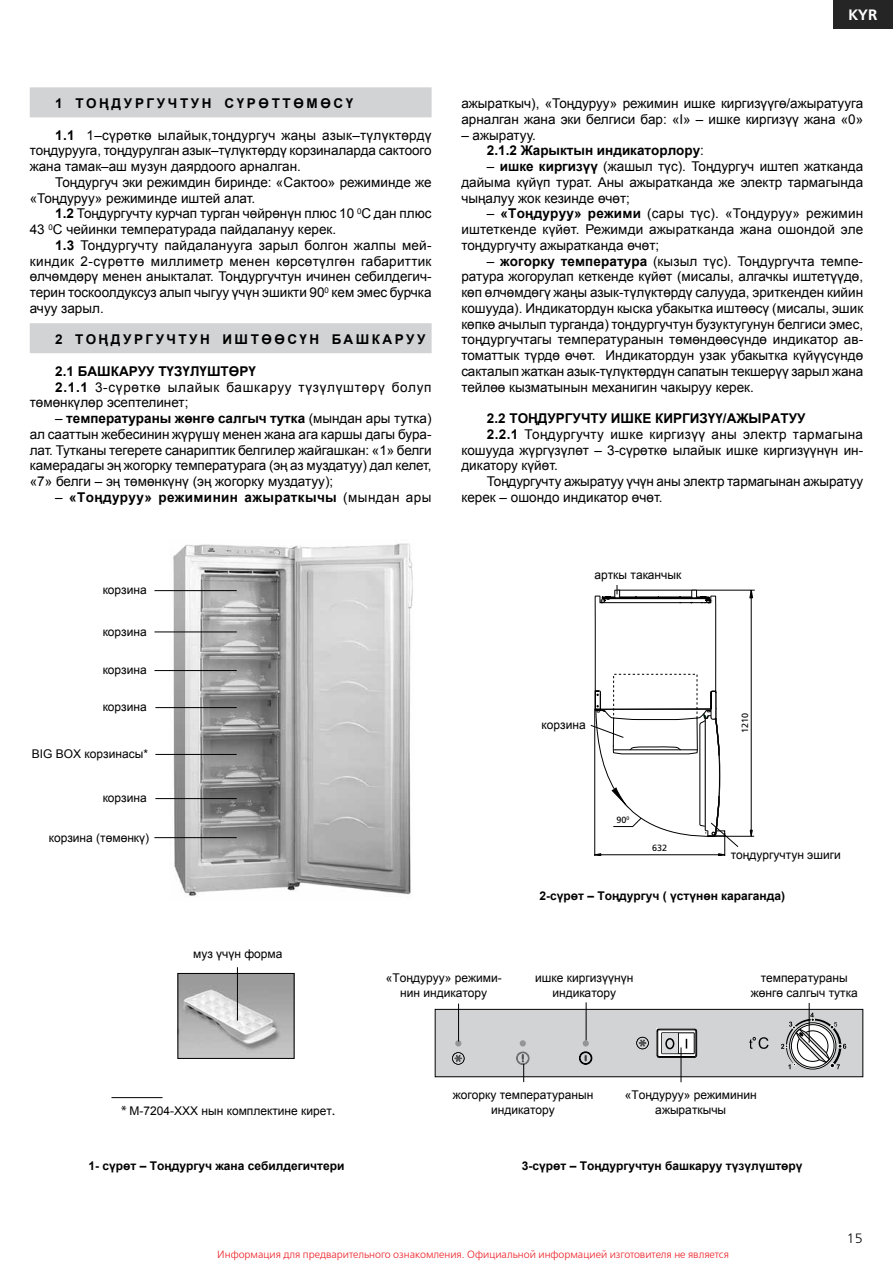
<style>
.page{position:relative;width:893px;height:1263px;background:#fff}
.page>*{position:absolute;margin:0;border:0;box-sizing:border-box;transform-origin:0 0}
.t1{font:15px "Free Set Demi Bold C";color:#fff}
.t2{font:13.5px/15.8px "Arial";color:#000;text-align:justify}
.t3{font:700 13.5px/15.8px "Arial";color:#000}
.t4{font:13.5px "Arial";letter-spacing:.025em;color:#000}
.t5{font:13.5px "Arial";letter-spacing:.05em;color:#000}
.t6{font:700 13.5px "Arial";letter-spacing:.03em;color:#000}
.t7{font:700 13.5px "Arial";letter-spacing:.195em;color:#000}
.t8{font:13.5px "Free Set Light C";color:#000}
.t9{font:12px/14.4px "Arial";color:#000;text-align:center}
.t10{font:700 12px "Arial";color:#000}
.t11{font:10.5px "Free Set Light C";color:#ed1d24}
.t12{font:9px "Free Set C";color:#000}
.s1{font-weight:700}
.s2{font-weight:400}
.s3{font-family:"Myriad Pro";font-size:13.5px}
</style>
<div class="page">
<div style="left:833px;top:0;width:60px;height:29px;background:#252525"></div>
<hr style="left:111px;top:1097px;width:51px;height:1px;background:#000">
<div style="left:30px;top:87px;width:402px;height:30px;background:#d1d3d4"></div>
<div style="left:30px;top:323px;width:402px;height:30px;background:#d1d3d4"></div>
<img style="left:170px;top:543px;width:243px;height:353px">
<hr style="left:155px;top:707px;width:82px;height:1px;background:#000">
<hr style="left:155px;top:754px;width:82px;height:1px;background:#000">
<hr style="left:155px;top:798px;width:82px;height:1px;background:#000">
<hr style="left:154px;top:670px;width:83px;height:1px;background:#000">
<hr style="left:154px;top:837px;width:83px;height:1px;background:#000">
<hr style="left:154px;top:631px;width:83px;height:1px;background:#000">
<hr style="left:154px;top:590px;width:83px;height:1px;background:#000">
<div style="left:435px;top:1009px;width:428px;height:68px;background:#d1d3d4"></div>
<svg style="left:579px;top:1052px;width:13px;height:12px"></svg>
<svg style="left:452px;top:1052px;width:12px;height:12px"></svg>
<svg style="left:520px;top:1040px;width:6px;height:6px"></svg>
<svg style="left:583px;top:1040px;width:6px;height:6px"></svg>
<svg style="left:455px;top:1040px;width:6px;height:6px"></svg>
<svg style="left:656px;top:1028px;width:41px;height:30px"></svg>
<div style="left:662px;top:1033px;width:16px;height:20px;background:#dcddde"></div>
<div style="left:665px;top:1038px;width:9px;height:11px;border:2px solid #000;border-radius:50%"></div>
<svg style="left:781px;top:1013px;width:65px;height:56px"></svg>
<svg style="left:749px;top:1037px;width:20px;height:12px"></svg>
<svg style="left:636px;top:1037px;width:13px;height:12px"></svg>
<div style="left:435px;top:1009px;width:428px;height:68px;border:1px solid #000"></div>
<hr style="left:809px;top:1003px;width:1px;height:40px;background:#000">
<hr style="left:681px;top:1047px;width:1px;height:35px;background:#000">
<hr style="left:586px;top:1002px;width:1px;height:38px;background:#000">
<svg style="left:516px;top:1052px;width:13px;height:30px"></svg>
<hr style="left:458px;top:1003px;width:1px;height:38px;background:#000">
<img style="left:180px;top:975px;width:112px;height:82px">
<div style="left:178px;top:973px;width:116px;height:86px;border:1px solid #000"></div>
<hr style="left:237px;top:967px;width:1px;height:53px;background:#000">
<hr style="left:714px;top:836px;width:40px;height:1px;background:#000">
<hr style="left:618px;top:590px;width:137px;height:1px;background:#000">
<svg style="left:590px;top:585px;width:163px;height:271px"></svg>
<p class="t1" style="left:849px;top:6px;width:30px">KYR</p>
<p class="t7" style="left:55px;top:94px;width:300px">1 ТОҢДУРГУЧТУН СҮРӨТТӨМӨСҮ</p>
<p class="t2" style="left:30px;top:127px;width:403px;text-indent:26px"><span class="s1">1.1</span> 1–сүрөткө ылайык,тоңдургуч жаңы азык–түлүктөрдү тоңдурууга, тоңдурулган азык–түлүктөрдү корзиналарда сактоого жана тамак–аш музун даярдоого арналган.</p>
<p class="t2" style="left:30px;top:174px;width:403px;text-indent:26px">Тоңдургуч эки режимдин биринде: «Сактоо» режиминде же «Тоңдуруу» режиминде иштей алат.</p>
<p class="t2" style="left:30px;top:206px;width:403px;text-indent:26px"><span class="s1">1.2</span> Тоңдургучту курчап турган чөйрөнүн плюс 10 <sup>0</sup>С дан плюс<br>43 <sup>0</sup>С чейинки температурада пайдалануу керек.</p>
<p class="t2" style="left:30px;top:237px;width:403px;text-indent:26px"><span class="s1">1.3</span> Тоңдургучту пайдаланууга зарыл болгон жалпы мей&shy;киндик 2-сүрөттө миллиметр менен көрсөтүлгөн габариттик өлчөмдөрү менен аныкталат. Тоңдургучтун ичинен себилдегич&shy;терин тоскоолдуксуз алып чыгуу үчүн эшикти 90<sup>0</sup> кем эмес бурчка ачуу зарыл.</p>
<p class="t3" style="left:55px;top:332px;width:43px">2 Тоңдургучтун</p>
<p class="t3" style="left:222px;top:332px;width:13px">иштөөсүн</p>
<p class="t3" style="left:332px;top:332px;width:13px">башкаруу</p>
<p class="t3" style="left:55px;top:364px;width:202px">2.1 БАШКАРУУ ТҮЗҮЛҮШТӨРҮ</p>
<p class="t5" style="left:55px;top:378px;width:378px"><span class="s1">2.1.1</span> 3-сүрөткө ылайык башкаруу түзүлүштөрү болуп</p>
<p class="t2" style="left:30px;top:395px;width:160px">төмөнкүлөр эсептелинет;</p>
<p class="t2" style="left:30px;top:411px;width:403px;text-indent:26px">– <span class="s1">температураны жөнгө салгыч тутка</span> (мындан ары тутка) ал сааттын жебесинин жүрүшү менен жана ага каршы дагы бура&shy;лат. Тутканы тегерете санариптик белгилер жайгашкан: «1» белги камерадагы эң жогорку температурага (эң аз муздатуу) дал келет, «7» белги – эң төмөнкүнү (эң жогорку муздатуу);</p>
<p class="t6" style="left:55px;top:488px;width:378px"><span class="s2">–</span> «Тоңдуруу» режиминин ажыраткычы <span class="s2">(мындан ары</span></p>
<p class="t9" style="left:103px;top:582px;width:46px">корзина</p>
<p class="t9" style="left:103px;top:624px;width:46px">корзина</p>
<p class="t9" style="left:103px;top:662px;width:46px">корзина</p>
<p class="t9" style="left:103px;top:699px;width:46px">корзина</p>
<p class="t9" style="left:32px;top:747px;width:118px">BIG BOX корзинасы*</p>
<p class="t9" style="left:103px;top:791px;width:46px">корзина</p>
<p class="t9" style="left:49px;top:830px;width:102px">корзина (төмөнкү)</p>
<p class="t9" style="left:193px;top:947px;width:91px">муз үчүн форма</p>
<p class="t2" style="left:461px;top:96px;width:403px">ажыраткыч), «Тоңдуруу» режимин ишке киргизүүгө/ажыратууга арналган жана эки белгиси бар: «I» – ишке киргизүү жана «0»</p>
<p class="t3" style="left:487px;top:127px;width:219px;text-indent:-26px"><span class="s2">– ажыратуу.<br></span>2.1.2 Жарыктын индикаторлору<span class="s2">:</span></p>
<p class="t2" style="left:461px;top:159px;width:403px;text-indent:26px">– <span class="s1">ишке киргизүү</span> (жашыл түс). Тоңдургуч иштеп жатканда дайыма күйүп турат. Аны ажыратканда же электр тармагында чыңалуу жок кезинде өчөт;</p>
<p class="t2" style="left:461px;top:206px;width:403px;text-indent:26px">– <span class="s1">«Тоңдуруу» режими</span> (сары түс). «Тоңдуруу» режимин иштеткенде күйөт. Режимди ажыратканда жана ошондой эле тоңдургучту ажыратканда өчөт;</p>
<p class="t2" style="left:461px;top:253px;width:403px;text-indent:26px">– <span class="s1">жогорку температура</span> (кызыл түс). Тоңдургучта темпе&shy;ратура жогорулап кеткенде күйөт (мисалы, алгачкы иштетүүдө, көп өлчөмдөгү жаңы азык-түлүктөрдү салууда, эриткенден кийин кошууда). Индикатордун кыска убакытка иштөөсү (мисалы, эшик көпкө ачылып турганда) тоңдургучтун бузуктугунун белгиси эмес, тоңдургучтагы температуранын төмөндөөсүндө индикатор ав&shy;томаттык түрдө өчөт. Индикатордун узак убакытка күйүүсүндө сакталып жаткан азык-түлүктөрдүн сапатын текшерүү зарыл жана тейлөө кызматынын механигин чакыруу керек.</p>
<p class="t3" style="left:487px;top:411px;width:320px">2.2 ТОҢДУРГУЧТУ ИШКЕ КИРГИЗҮҮ/АЖЫРАТУУ</p>
<p class="t4" style="left:487px;top:425px;width:378px"><span class="s1">2.2.1</span> Тоңдургучту ишке киргизүү аны электр тармагына</p>
<p class="t2" style="left:461px;top:442px;width:403px">кошууда жүргүзүлөт – 3-сүрөткө ылайык ишке киргизүүнүн ин-</p>
<p class="t2" style="left:461px;top:458px;width:98px">дикатору күйөт.</p>
<p class="t2" style="left:487px;top:474px;width:378px">Тоңдургучту ажыратуу үчүн аны электр тармагынан ажыратуу</p>
<p class="t2" style="left:461px;top:489px;width:203px">керек – ошондо индикатор өчөт.</p>
<p class="t9" style="left:594px;top:568px;width:88px">арткы таканчык</p>
<p class="t9" style="left:542px;top:717px;width:46px">корзина</p>
<p class="t12" style="left:617px;top:814px;width:14px">90<sup>0</sup></p>
<p class="t12" style="left:652px;top:842px;width:17px">632</p>
<p class="t12" style="left:740px;top:733px;width:22px;rotate:-90deg">1210</p>
<p class="t9" style="left:731px;top:847px;width:112px">тоңдургучтун эшиги</p>
<p class="t10" style="left:539px;top:888px;width:247px">2-сүрөт – Тоңдургуч ( үстүнөн караганда)</p>
<p class="t9" style="left:121px;top:1104px;width:215px"><span class="s3">*</span> М-7204-ХХХ нын комплектине кирет<span class="s3">.</span></p>
<p class="t9" style="left:386px;top:971px;width:118px">«Тоңдуруу» режими&shy;нин индикатору</p>
<p class="t9" style="left:535px;top:971px;width:100px">ишке киргизүүнүн индикатору</p>
<p class="t9" style="left:751px;top:971px;width:108px">температураны жөнгө салгыч тутка</p>
<p class="t9" style="left:453px;top:1088px;width:142px">жогорку температуранын индикатору</p>
<p class="t9" style="left:625px;top:1088px;width:133px">«Тоңдуруу» режиминин ажыраткычы</p>
<p class="t10" style="left:89px;top:1157px;width:257px">1- сүрөт – Тоңдургуч жана себилдегичтери</p>
<p class="t10" style="left:522px;top:1157px;width:282px">3-сүрөт – Тоңдургучтун башкаруу түзүлүштөрү</p>
<p class="t11" style="left:217px;top:1249px;width:513px">Информация для предварительного ознакомления. Официальной информацией изготовителя не является</p>
<p class="t8" style="left:847px;top:1231px;width:18px">15</p>
</div>
